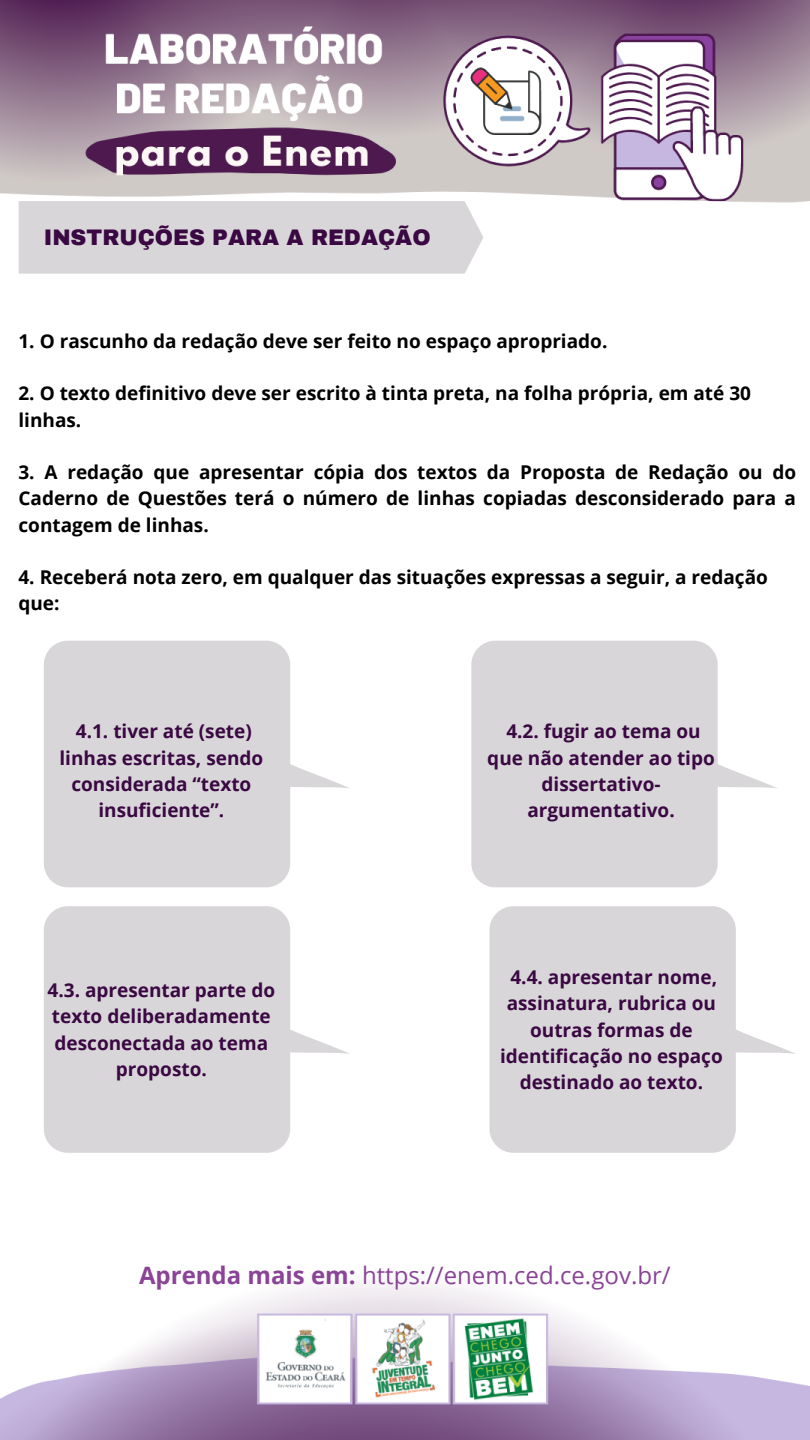
<style>
.page{position:relative;width:810px;height:1440px;background:#fff}
.page>*{position:absolute;margin:0;border:0;box-sizing:border-box;transform-origin:0 0}
.t1{font:24px "Open Sans";color:#8a4396}
.t2{font:900 22px "Archivo";color:#3a0842}
.t3{font:700 19px/26.2px "Open Sans";color:#000}
.t4{font:700 19px/26.2px "Open Sans";color:#3a0842;text-align:center}
.s1{font-weight:700}
</style>
<div class="page">
<img style="left:0;top:0;width:810px;height:1440px">
<div style="left:19px;top:201px;width:464px;height:73px;background:#d9d6d9"></div>
<svg style="left:44px;top:641px;width:307px;height:246px;fill:#d9d6d9"></svg>
<svg style="left:471px;top:641px;width:307px;height:246px;fill:#d9d6d9"></svg>
<svg style="left:489px;top:906px;width:307px;height:247px;fill:#d9d6d9"></svg>
<svg style="left:44px;top:906px;width:307px;height:247px;fill:#d9d6d9"></svg>
<p class="t2" style="left:44px;top:225px;width:388px">INSTRUÇÕES PARA A REDAÇÃO</p>
<p class="t3" style="left:18px;top:327px;width:590px">1. O rascunho da redação deve ser feito no espaço apropriado.</p>
<p class="t3" style="left:18px;top:380px;width:734px">2. O texto definitivo deve ser escrito à tinta preta, na folha própria, em até 30 linhas.</p>
<p class="t3" style="left:18px;top:459px;width:779px;text-align:justify">3. A redação que apresentar cópia dos textos da Proposta de Redação ou do Caderno de Questões terá o número de linhas copiadas desconsiderado para a contagem de linhas.</p>
<p class="t3" style="left:18px;top:564px;width:751px">4. Receberá nota zero, em qualquer das situações expressas a seguir, a redação que:</p>
<p class="t4" style="left:60px;top:718px;width:205px">4.1. tiver até (sete) linhas escritas, sendo considerada “texto insuficiente”.</p>
<p class="t4" style="left:487px;top:718px;width:229px">4.2. fugir ao tema ou que não atender ao tipo dissertativo&shy;argumentativo.</p>
<p class="t4" style="left:48px;top:977px;width:229px">4.3. apresentar parte do texto deliberadamente desconectada ao tema proposto.</p>
<p class="t4" style="left:500px;top:964px;width:224px">4.4. apresentar nome, assinatura, rubrica ou outras formas de identificação no espaço destinado ao texto.</p>
<p class="t1" style="left:139px;top:1258px;width:533px"><span class="s1">Aprenda mais em:</span> https://enem.ced.ce.gov.br/</p>
</div>
